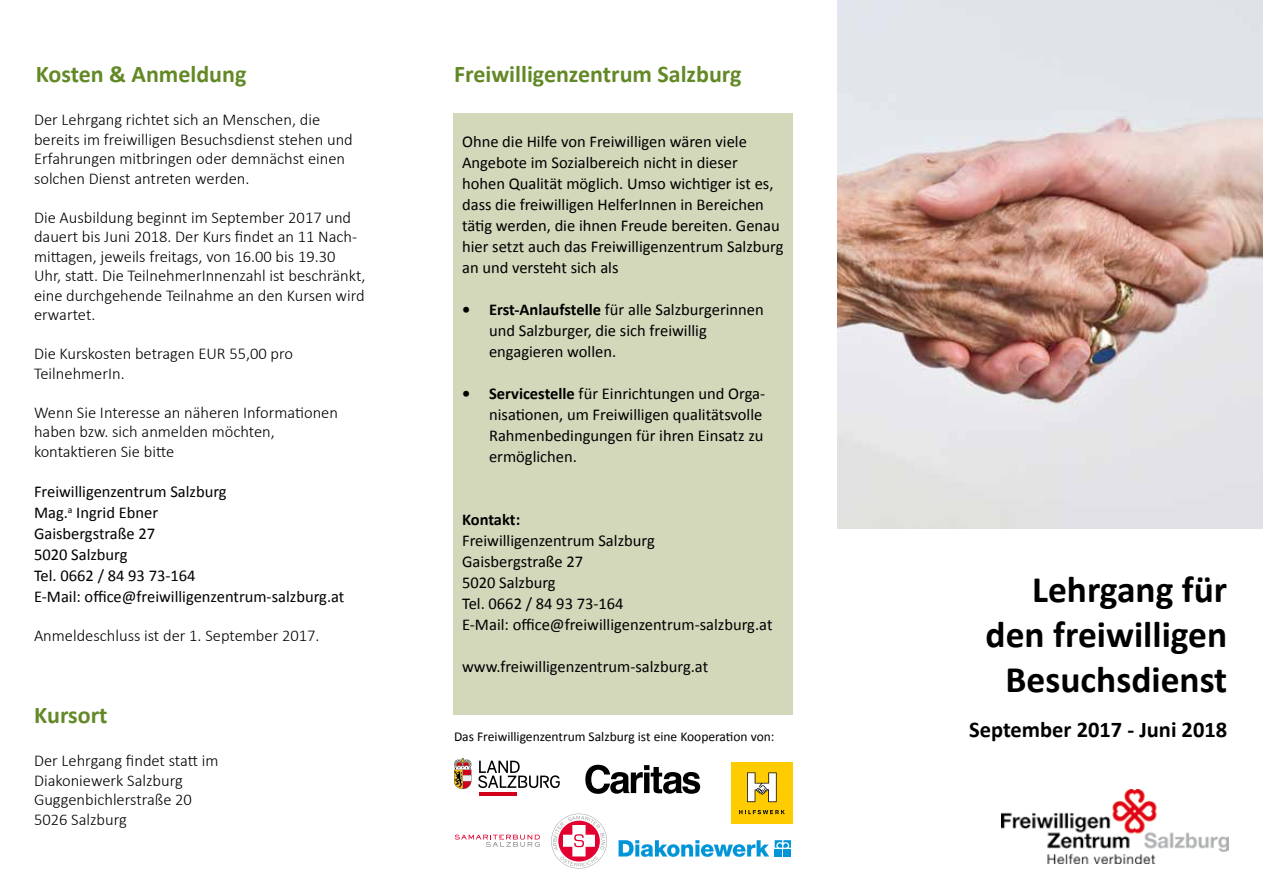
<style>
.page{position:relative;width:1263px;height:893px;background:#fff}
.page>*{position:absolute;margin:0;border:0;box-sizing:border-box;transform-origin:0 0}
.t1{font:700 37.5px/45px "Calibri";color:#000;text-align:right}
.t2{font:700 24px "Calibri";color:#628926}
.t3{font:700 22.5px "Calibri";color:#000}
.t4{font:16.5px/21px "Calibri";color:#000}
.t5{font:300 16.5px/19.5px "Calibri";color:#000}
.t6{font:700 16.5px "Calibri";letter-spacing:-.01em;color:#000}
.t7{font:13.5px "Calibri";color:#000}
.s1{font-weight:700}
</style>
<div class="page">
<img style="left:1001px;top:789px;width:228px;height:74px">
<img style="left:838px;top:0;width:425px;height:528px">
<div style="left:454px;top:113px;width:339px;height:601px;background:#d3d8bb"></div>
<svg style="left:454px;top:758px;width:17px;height:31px"></svg>
<hr style="left:479px;top:792px;width:37px;height:4px;background:#d10019">
<svg style="left:478px;top:761px;width:82px;height:27px"></svg>
<svg style="left:585px;top:765px;width:115px;height:29px"></svg>
<div style="left:731px;top:762px;width:62px;height:62px;background:#fecc00"></div>
<svg style="left:739px;top:810px;width:46px;height:4px"></svg>
<svg style="left:747px;top:772px;width:30px;height:30px"></svg>
<svg style="left:551px;top:814px;width:56px;height:54px"></svg>
<svg style="left:455px;top:835px;width:85px;height:12px"></svg>
<svg style="left:619px;top:840px;width:150px;height:17px"></svg>
<svg style="left:775px;top:840px;width:16px;height:8px"></svg>
<div style="left:775px;top:849px;width:7px;height:7px;background:#0095d8"></div>
<div style="left:783px;top:849px;width:8px;height:7px;background:#0095d8"></div>
<h2 class="t2" style="left:36px;top:59px;width:212px">Kosten &amp; Anmeldung</h2>
<p class="t5" style="left:34px;top:110px;width:320px">Der Lehrgang richtet sich an Menschen, die bereits im freiwilligen Besuchsdienst stehen und Erfahrungen mitbringen oder demnächst einen solchen Dienst antreten werden.</p>
<p class="t5" style="left:34px;top:207px;width:333px">Die Ausbildung beginnt im September 2017 und dauert bis Juni 2018. Der Kurs findet an 11 Nach&shy;mittagen, jeweils freitags, von 16.00 bis 19.30<br>Uhr, statt. Die TeilnehmerInnenzahl ist beschränkt, eine durchgehende Teilnahme an den Kursen wird erwartet.</p>
<p class="t5" style="left:34px;top:344px;width:261px">Die Kurskosten betragen EUR 55,00 pro<br>TeilnehmerIn.</p>
<p class="t5" style="left:34px;top:402px;width:305px">Wenn Sie Interesse an näheren Informationen haben bzw. sich anmelden möchten, kontaktieren Sie bitte</p>
<p class="t4" style="left:34px;top:481px;width:312px">Freiwilligenzentrum Salzburg<br>Mag.<sup>a</sup> Ingrid Ebner<br>Gaisbergstraße 27<br>5020 Salzburg<br>Tel. 0662 / 84 93 73-164<br>E-Mail: office@freiwilligenzentrum-salzburg.at</p>
<p class="t5" style="left:34px;top:626px;width:287px">Anmeldeschluss ist der 1. September 2017.</p>
<h2 class="t2" style="left:34px;top:700px;width:75px">Kursort</h2>
<p class="t5" style="left:34px;top:751px;width:186px">Der Lehrgang findet statt im<br>Diakoniewerk Salzburg<br>Guggenbichlerstraße 20<br>5026 Salzburg</p>
<h2 class="t2" style="left:454px;top:59px;width:289px">Freiwilligenzentrum Salzburg</h2>
<p class="t4" style="left:462px;top:131px;width:323px">Ohne die Hilfe von Freiwilligen wären viele Angebote im Sozialbereich nicht in dieser hohen Qualität möglich. Umso wichtiger ist es, dass die freiwilligen HelferInnen in Bereichen tätig werden, die ihnen Freude bereiten. Genau hier setzt auch das Freiwilligenzentrum Salzburg an und versteht sich als</p>
<p class="t4" style="left:489px;top:299px;width:276px;text-indent:-27px"><span class="s1">• Erst-Anlaufstelle</span> für alle Salzburgerinnen und Salzburger, die sich freiwillig engagieren wollen.</p>
<p class="t4" style="left:489px;top:383px;width:277px;text-indent:-27px"><span class="s1">• Servicestelle</span> für Einrichtungen und Orga&shy;nisationen, um Freiwilligen qualitätsvolle Rahmenbedingungen für ihren Einsatz zu ermöglichen.</p>
<p class="t6" style="left:462px;top:509px;width:60px">Kontakt:</p>
<p class="t4" style="left:462px;top:530px;width:312px">Freiwilligenzentrum Salzburg<br>Gaisbergstraße 27<br>5020 Salzburg<br>Tel. 0662 / 84 93 73-164<br>E-Mail: office@freiwilligenzentrum-salzburg.at</p>
<p class="t4" style="left:462px;top:656px;width:248px">www.freiwilligenzentrum-salzburg.at</p>
<p class="t7" style="left:454px;top:728px;width:322px">Das Freiwilligenzentrum Salzburg ist eine Kooperation von:</p>
<h1 class="t1" style="left:985px;top:567px;width:243px">Lehrgang für den freiwilligen<br>Besuchsdienst</h1>
<h3 class="t3" style="left:969px;top:715px;width:260px">September 2017 - Juni 2018</h3>
</div>
